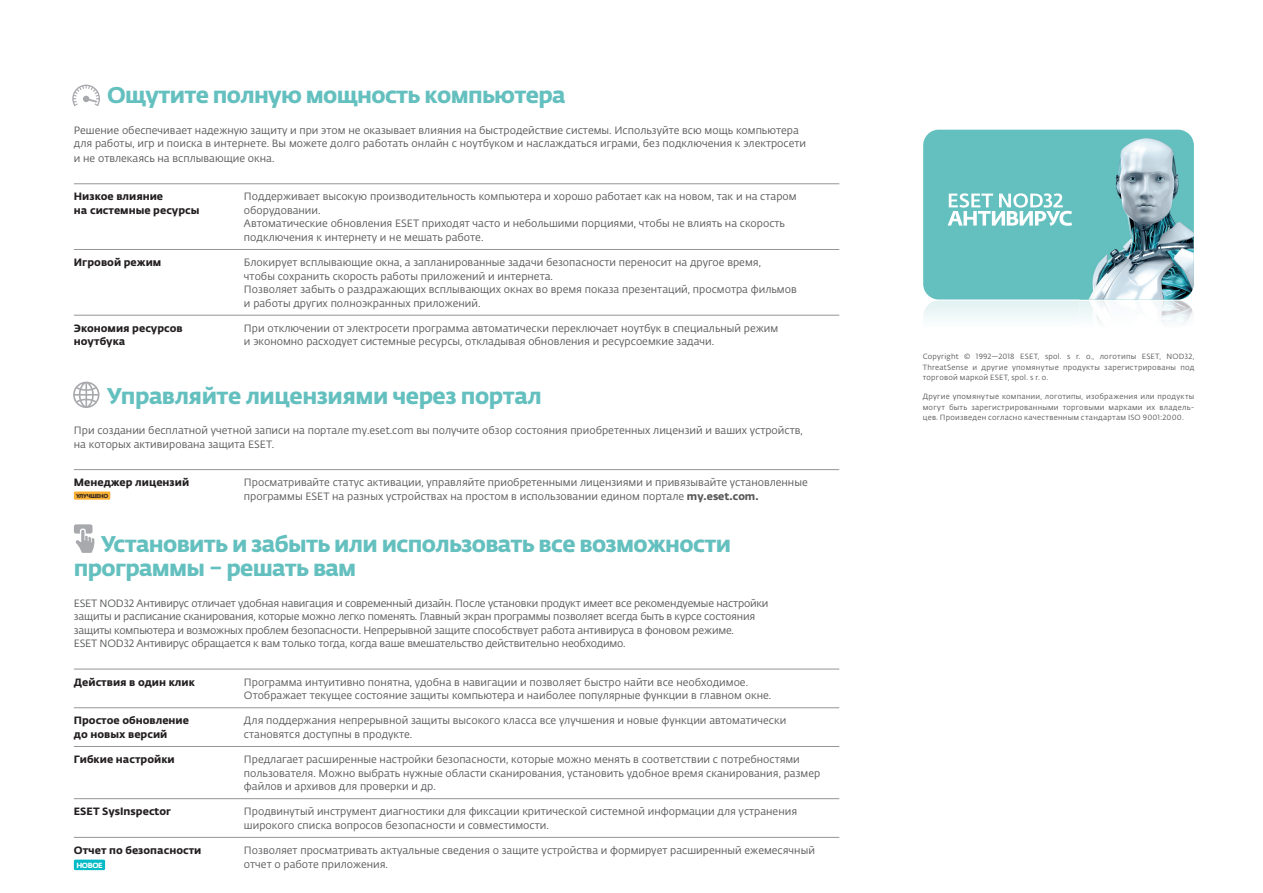
<style>
.page{position:relative;width:1263px;height:893px;background:#fff}
.page>*{position:absolute;margin:0;border:0;box-sizing:border-box;transform-origin:0 0}
.t1{font:22.5px/24px "Fedra Sans Alt Pro Bold LF";letter-spacing:-.03em;color:#64c0bf}
.t2{font:10.5px/13.5px "Fedra Sans Alt Pro Book LF";color:#57585a}
.t3{font:10.5px/13.5px "Fedra Sans Alt Pro Book LF";letter-spacing:-.02em;color:#57585a}
.t4{font:700 10.5px/13.5px "Fedra Sans Alt Pro";color:#231f20}
.t5{font:7.5px/10.5px "Fedra Sans Alt Pro Book LF";letter-spacing:.03em;color:#57585a;text-align:justify}
.t6{font:700 7.35px "Fedra Sans Alt Pro";letter-spacing:-.06em;color:#fff}
.t7{font:700 5.7px "Fedra Sans Alt Pro";letter-spacing:-.06em;color:#231f20}
.s1{font-family:"Fedra Sans Alt Pro Bold LF"}
</style>
<div class="page">
<hr style="left:74px;top:183px;width:170px;height:1px;background:#939598">
<hr style="left:244px;top:183px;width:595px;height:1px;background:#939598">
<hr style="left:74px;top:249px;width:170px;height:1px;background:#939598">
<hr style="left:244px;top:249px;width:595px;height:1px;background:#939598">
<hr style="left:74px;top:315px;width:170px;height:1px;background:#939598">
<hr style="left:244px;top:315px;width:595px;height:1px;background:#939598">
<hr style="left:74px;top:469px;width:170px;height:1px;background:#939598">
<hr style="left:244px;top:469px;width:595px;height:1px;background:#939598">
<hr style="left:74px;top:669px;width:170px;height:1px;background:#939598">
<hr style="left:244px;top:669px;width:595px;height:1px;background:#939598">
<hr style="left:74px;top:707px;width:170px;height:1px;background:#939598">
<hr style="left:244px;top:707px;width:595px;height:1px;background:#939598">
<hr style="left:74px;top:746px;width:170px;height:1px;background:#939598">
<hr style="left:244px;top:746px;width:595px;height:1px;background:#939598">
<hr style="left:74px;top:798px;width:170px;height:1px;background:#939598">
<hr style="left:244px;top:798px;width:595px;height:1px;background:#939598">
<hr style="left:74px;top:837px;width:170px;height:1px;background:#939598">
<hr style="left:244px;top:837px;width:595px;height:1px;background:#939598">
<div style="left:923px;top:130px;width:271px;height:169px;background:#64c0bf;border-radius:16px"></div>
<svg style="left:948px;top:193px;width:124px;height:33px"></svg>
<img style="left:1089px;top:133px;width:105px;height:166px">
<div style="left:923px;top:301px;width:156px;height:18px;background:#ebf5f5"></div>
<img style="left:1079px;top:301px;width:114px;height:23px">
<svg style="left:74px;top:524px;width:20px;height:29px"></svg>
<svg style="left:72px;top:85px;width:28px;height:21px"></svg>
<svg style="left:73px;top:382px;width:26px;height:26px"></svg>
<div style="left:74px;top:860px;width:31px;height:10px;background:#03bac6;border-radius:2px"></div>
<div style="left:74px;top:491px;width:36px;height:9px;background:#fbb033"></div>
<h1 class="t1" style="left:107px;top:81px;width:460px">Ощутите полную мощность компьютера</h1>
<p class="t2" style="left:74px;top:123px;width:734px">Решение обеспечивает надежную защиту и при этом не оказывает влияния на быстродействие системы. Используйте всю мощь компьютера для работы, игр и поиска в интернете. Вы можете долго работать онлайн с ноутбуком и наслаждаться играми, без подключения к электросети</p>
<p class="t2" style="left:74px;top:151px;width:202px">и не отвлекаясь на всплывающие окна.</p>
<p class="t4" style="left:74px;top:190px;width:127px">Низкое влияние<br>на системные ресурсы</p>
<p class="t2" style="left:244px;top:190px;width:554px">Поддерживает высокую производительность компьютера и хорошо работает как на новом, так и на старом оборудовании.<br>Автоматические обновления ESET приходят часто и небольшими порциями, чтобы не влиять на скорость подключения к интернету и не мешать работе.</p>
<p class="t4" style="left:74px;top:256px;width:89px">Игровой режим</p>
<p class="t2" style="left:244px;top:255px;width:554px">Блокирует всплывающие окна, а запланированные задачи безопасности переносит на другое время,<br>чтобы сохранить скорость работы приложений и интернета.<br>Позволяет забыть о раздражающих всплывающих окнах во время показа презентаций, просмотра фильмов и работы других полноэкранных приложений.</p>
<p class="t4" style="left:74px;top:321px;width:110px">Экономия ресурсов ноутбука</p>
<p class="t2" style="left:244px;top:321px;width:536px">При отключении от электросети программа автоматически переключает ноутбук в специальный режим и экономно расходует системные ресурсы, откладывая обновления и ресурсоемкие задачи.</p>
<h1 class="t1" style="left:107px;top:382px;width:436px">Управляйте лицензиями через портал</h1>
<p class="t2" style="left:74px;top:424px;width:730px">При создании бесплатной учетной записи на портале my.eset.com вы получите обзор состояния приобретенных лицензий и ваших устройств, на которых активирована защита ESET.</p>
<p class="t4" style="left:74px;top:476px;width:117px">Менеджер лицензий</p>
<p class="t2" style="left:244px;top:476px;width:565px">Просматривайте статус активации, управляйте приобретенными лицензиями и привязывайте установленные программы ESET на разных устройствах на простом в использовании едином портале <span class="s1">my.eset.com.</span></p>
<h1 class="t1" style="left:74px;top:531px;width:659px;text-indent:27px">Установить и забыть или использовать все возможности программы – решать вам</h1>
<p class="t3" style="left:74px;top:596px;width:696px">ESET NOD32 Антивирус отличает удобная навигация и современный дизайн. После установки продукт имеет все рекомендуемые настройки защиты и расписание сканирования, которые можно легко поменять. Главный экран программы позволяет всегда быть в курсе состояния защиты компьютера и возможных проблем безопасности. Непрерывной защите способствует работа антивируса в фоновом режиме.<br>ESET NOD32 Антивирус обращается к вам только тогда, когда ваше вмешательство действительно необходимо.</p>
<p class="t4" style="left:74px;top:675px;width:123px">Действия в один клик</p>
<p class="t2" style="left:244px;top:675px;width:529px">Программа интуитивно понятна, удобна в навигации и позволяет быстро найти все необходимое.<br>Отображает текущее состояние защиты компьютера и наиболее популярные функции в главном окне.</p>
<p class="t4" style="left:74px;top:714px;width:117px">Простое обновление до новых версий</p>
<p class="t2" style="left:244px;top:714px;width:544px">Для поддержания непрерывной защиты высокого класса все улучшения и новые функции автоматически становятся доступны в продукте.</p>
<p class="t4" style="left:74px;top:753px;width:102px">Гибкие настройки</p>
<p class="t2" style="left:244px;top:752px;width:578px">Предлагает расширенные настройки безопасности, которые можно менять в соответствии с потребностями пользователя. Можно выбрать нужные области сканирования, установить удобное время сканирования, размер файлов и архивов для проверки и др.</p>
<p class="t4" style="left:74px;top:805px;width:99px">ESET SysInspector</p>
<p class="t2" style="left:244px;top:805px;width:555px">Продвинутый инструмент диагностики для фиксации критической системной информации для устранения широкого списка вопросов безопасности и совместимости.</p>
<p class="t4" style="left:74px;top:844px;width:129px">Отчет по безопасности</p>
<p class="t2" style="left:244px;top:843px;width:572px">Позволяет просматривать актуальные сведения о защите устройства и формирует расширенный ежемесячный отчет о работе приложения.</p>
<p class="t7" style="left:76px;top:492px;width:34px">УЛУЧШЕНО</p>
<p class="t6" style="left:76px;top:860px;width:28px">НОВОЕ</p>
<p class="t5" style="left:923px;top:351px;width:273px">Copyright © 1992—2018 ESET, spol. s r. o., логотипы ESET, NOD32, ThreatSense и другие упомянутые продукты зарегистрированы под торговой маркой ESET, spol. s r. o.</p>
<p class="t5" style="left:923px;top:391px;width:273px">Другие упомянутые компании, логотипы, изображения или продукты могут быть зарегистрированными торговыми марками их владель&shy;цев. Произведен согласно качественным стандартам ISO 9001:2000.</p>
</div>
